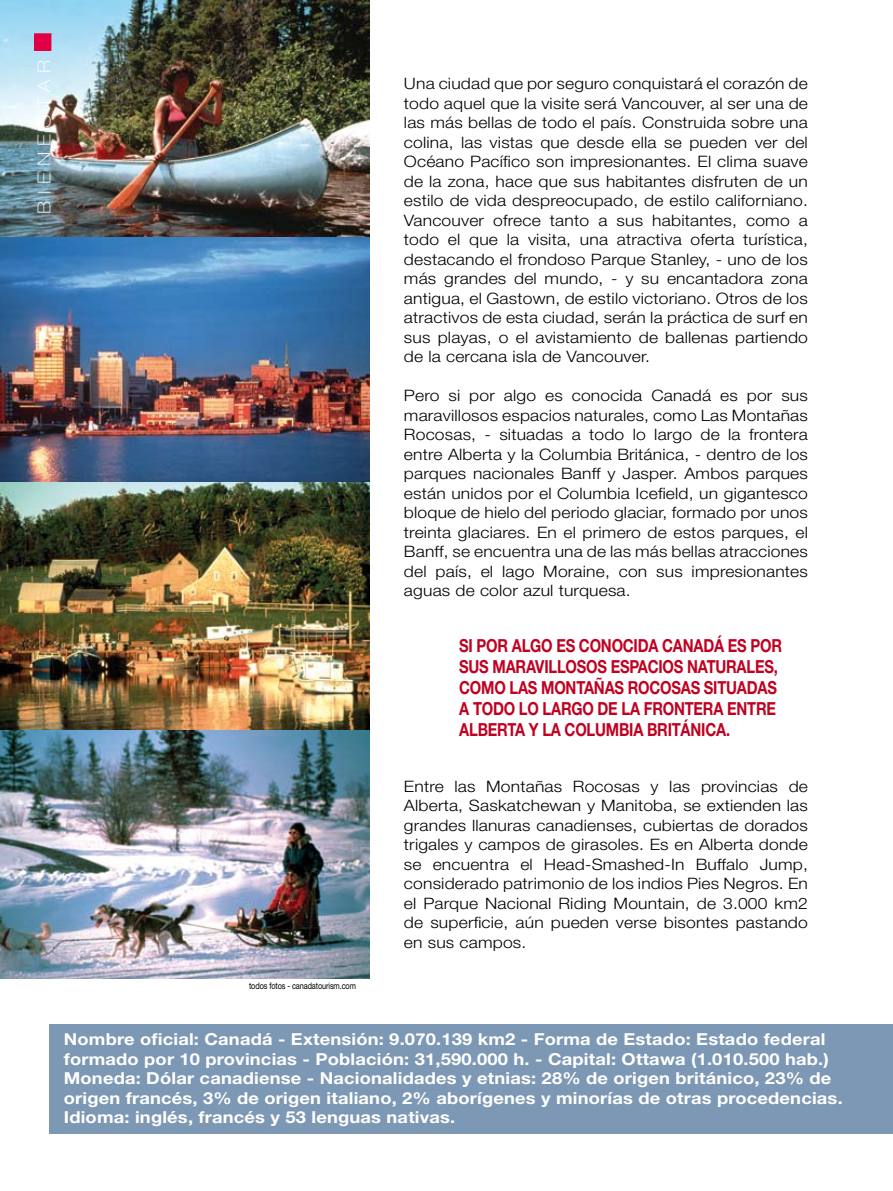
<style>
.page{position:relative;width:893px;height:1191px;background:#fff}
.page>*{position:absolute;margin:0;border:0;box-sizing:border-box;transform-origin:0 0}
.t1{font:700 18px "Helvetica Neue";letter-spacing:-.015em;color:#c00222;scale:.82 1}
.t2{font:100 17.85px "Helvetica Neue";color:#fff;scale:1.18 1}
.t3{font:700 16.5px/19.5px "Helvetica Neue";letter-spacing:.01em;color:#fff;scale:1.11 1}
.t4{font:300 15.75px/19.5px "Helvetica Neue";letter-spacing:.01em;color:#000;text-align:justify;scale:1.11 1}
.t5{font:9px "Helvetica Neue";letter-spacing:-.015em;color:#000;scale:.82 1}
</style>
<div class="page">
<hr style="left:892px;top:347px;width:1px;height:844px;background:#bbac9a">
<div style="left:49px;top:1023px;width:844px;height:110px;background:#7d98b4"></div>
<img style="left:0;top:0;width:370px;height:483px">
<img style="left:0;top:483px;width:370px;height:495px">
<div style="left:35px;top:34px;width:16px;height:16px;background:#e20045"></div>
<div style="left:34px;top:33px;width:17px;height:18px;border:1px solid #e20045"></div>
<p class="t2" style="left:34px;top:214px;width:130px;rotate:-90deg">b ienestar</p>
<p class="t5" style="left:249px;top:980px;width:132px">todos fotos - canadatourism.com</p>
<p class="t4" style="left:404px;top:74px;width:365px">Una ciudad que por seguro conquistará el corazón de todo aquel que la visite será Vancouver, al ser una de las más bellas de todo el país. Construida sobre una colina, las vistas que desde ella se pueden ver del Océano Pacífico son impresionantes. El clima suave de la zona, hace que sus habitantes disfruten de un estilo de vida despreocupado, de estilo californiano.<br>Vancouver ofrece tanto a sus habitantes, como a todo el que la visita, una atractiva oferta turística, destacando el frondoso Parque Stanley, - uno de los más grandes del mundo, - y su encantadora zona antigua, el Gastown, de estilo victoriano. Otros de los atractivos de esta ciudad, serán la práctica de surf en sus playas, o el avistamiento de ballenas partiendo de la cercana isla de Vancouver.</p>
<p class="t4" style="left:404px;top:386px;width:365px">Pero si por algo es conocida Canadá es por sus maravillosos espacios naturales, como Las Montañas Rocosas, - situadas a todo lo largo de la frontera entre Alberta y la Columbia Británica, - dentro de los parques nacionales Banff y Jasper. Ambos parques están unidos por el Columbia Icefield, un gigantesco bloque de hielo del periodo glaciar, formado por unos treinta glaciares. En el primero de estos parques, el Banff, se encuentra una de las más bellas atracciones del país, el lago Moraine, con sus impresionantes aguas de color azul turquesa.</p>
<p class="t1" style="left:459px;top:634px;width:35px">si por</p>
<p class="t1" style="left:512px;top:634px;width:135px">algoes conocida</p>
<p class="t1" style="left:662px;top:634px;width:121px">Canadá es por</p>
<p class="t1" style="left:459px;top:655px;width:69px">sus maravillosos</p>
<p class="t1" style="left:611px;top:655px;width:12px">espacios</p>
<p class="t1" style="left:687px;top:655px;width:60px">naturales</p>
<p class="t1" style="left:774px;top:655px;width:7px">,</p>
<p class="t1" style="left:459px;top:676px;width:232px">como Las Montañas Rocosas</p>
<p class="t1" style="left:704px;top:676px;width:54px">situadas</p>
<p class="t1" style="left:459px;top:697px;width:31px">a todo</p>
<p class="t1" style="left:519px;top:697px;width:216px">lolargodelafrontera</p>
<p class="t1" style="left:727px;top:697px;width:37px">entre</p>
<p class="t1" style="left:459px;top:718px;width:25px">Alberta</p>
<p class="t1" style="left:529px;top:718px;width:247px">y la Columbia Británica.</p>
<p class="t4" style="left:404px;top:776px;width:365px">Entre las Montañas Rocosas y las provincias de Alberta, Saskatchewan y Manitoba, se extienden las grandes llanuras canadienses, cubiertas de dorados trigales y campos de girasoles. Es en Alberta donde se encuentra el Head-Smashed-In Buffalo Jump, considerado patrimonio de los indios Pies Negros. En el Parque Nacional Riding Mountain, de 3.000 km2 de superficie, aún pueden verse bisontes pastando en sus campos.</p>
<p class="t3" style="left:64px;top:1029px;width:703px">Nombre oficial: Canadá - Extensión: 9.070.139 km2 - Forma de Estado: Estado federal formado por 10 provincias - Población: 31,590.000 h. - Capital: Ottawa (1.010.500 hab.)<br>Moneda: Dólar canadiense - Nacionalidades y etnias: 28% de origen británico, 23% de origen francés, 3% de origen italiano, 2% aborígenes y minorías de otras procedencias.<br>Idioma: inglés, francés y 53 lenguas nativas.</p>
</div>
